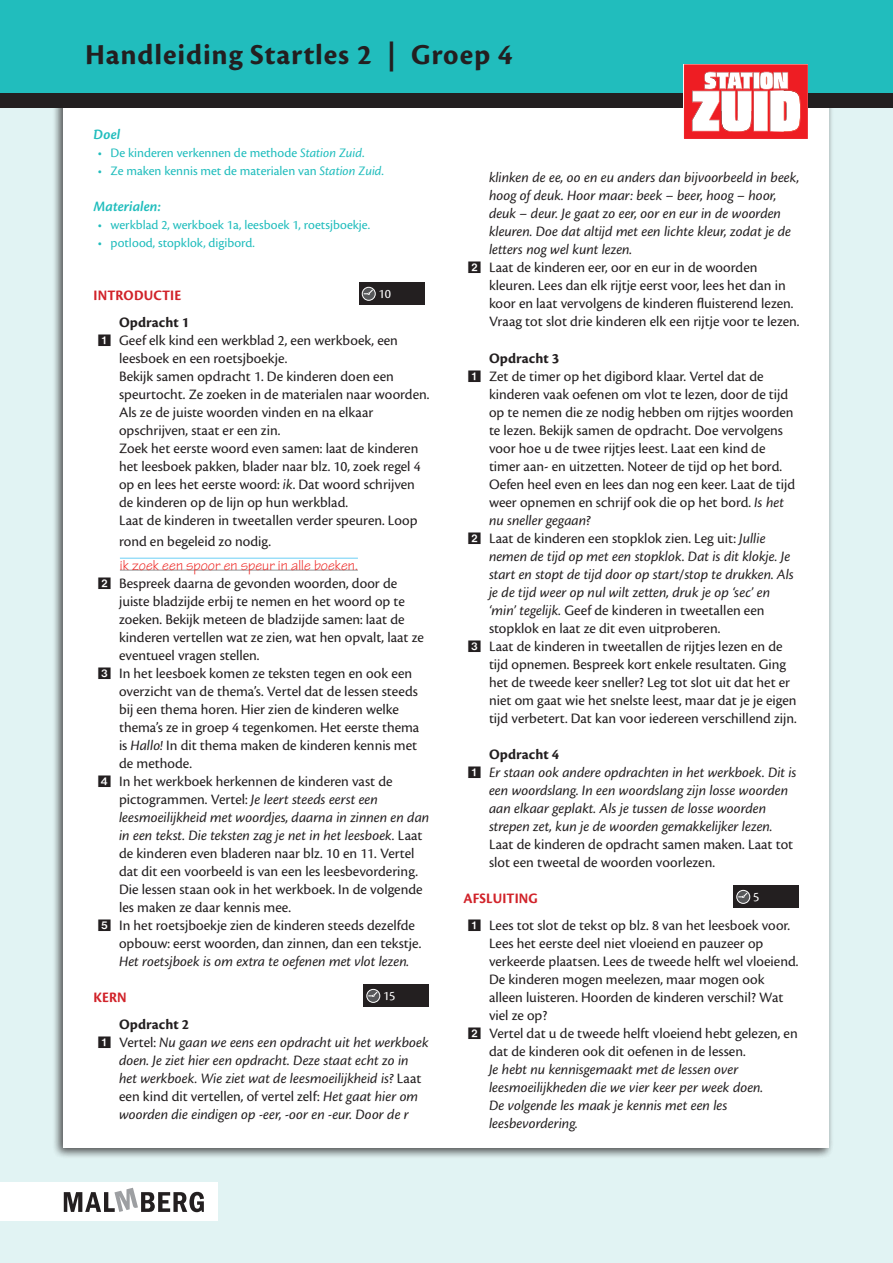
<style>
.page{position:relative;width:893px;height:1263px;background:#fff}
.page>*{position:absolute;margin:0;border:0;box-sizing:border-box;transform-origin:0 0}
.t1{font:700 30px "Cronos Pro";letter-spacing:.03em;color:#231f20}
.t2{font:15px/18px "Cronos Pro";color:#231f20}
.t3{font:italic 15px/18px "Cronos Pro";color:#231f20}
.t4{font:15px "Tekton Pro";letter-spacing:.01em;color:#ee2926}
.t5{font:700 15px "Cronos Pro";letter-spacing:.005em;color:#231f20}
.t6{font:700 15px "Cronos Pro";letter-spacing:.01em;color:#d1232a;scale:.95 1}
.t7{font:italic 600 15px "Cronos Pro";color:#21bdbd}
.t8{font:13.5px "Cronos Pro";color:#21bdbd}
.t9{font:13.5px "Cronos Pro";color:#fff}
.s1{font-style:italic}
.s2{font-weight:700;font-style:normal}
.s3{font-style:normal}
</style>
<div class="page">
<div style="left:0;top:106px;width:893px;height:1157px;background:#e1f3f3"></div>
<div style="left:52px;top:58px;width:782px;height:1101px;background:#231f20;opacity:.5"></div>
<div style="left:64px;top:64px;width:765px;height:1084px;background:#fff"></div>
<div style="left:0;top:0;width:893px;height:98px;background:#21bdbd"></div>
<div style="left:0;top:94px;width:893px;height:14px;background:#231f20"></div>
<hr style="left:808px;top:64px;width:1px;height:74px;background:#470000">
<svg style="left:684px;top:64px;width:124px;height:74px"></svg>
<div style="left:0;top:1182px;width:217px;height:39px;background:#fff"></div>
<hr style="left:120px;top:570px;width:238px;height:1px;background:#939598">
<div style="left:359px;top:283px;width:65px;height:22px;background:#231f20"></div>
<svg style="left:362px;top:287px;width:13px;height:13px"></svg>
<div style="left:362px;top:287px;width:14px;height:14px;border:1px solid #fff;border-radius:50%"></div>
<svg style="left:364px;top:289px;width:10px;height:6px"></svg>
<hr style="left:120px;top:558px;width:238px;height:1px;background:#6bcff6">
<div style="left:364px;top:985px;width:65px;height:22px;background:#231f20"></div>
<svg style="left:367px;top:989px;width:13px;height:13px"></svg>
<div style="left:366px;top:989px;width:14px;height:14px;border:1px solid #fff;border-radius:50%"></div>
<svg style="left:369px;top:991px;width:9px;height:6px"></svg>
<div style="left:733px;top:886px;width:66px;height:22px;background:#231f20"></div>
<svg style="left:737px;top:890px;width:13px;height:13px"></svg>
<div style="left:736px;top:890px;width:14px;height:14px;border:1px solid #fff;border-radius:50%"></div>
<svg style="left:739px;top:892px;width:9px;height:6px"></svg>
<svg style="left:64px;top:1188px;width:140px;height:24px"></svg>
<h1 class="t1" style="left:85px;top:38px;width:429px">Handleiding Startles 2 | Groep 4</h1>
<p class="t7" style="left:94px;top:126px;width:28px">Doel</p>
<p class="t8" style="left:98px;top:145px;width:268px">• De kinderen verkennen de methode <span class="s1">Station Zuid</span>.</p>
<p class="t8" style="left:98px;top:163px;width:288px">• Ze maken kennis met de materialen van <span class="s1">Station Zuid</span>.</p>
<p class="t7" style="left:94px;top:198px;width:69px">Materialen:</p>
<p class="t8" style="left:98px;top:217px;width:274px">• werkblad 2, werkboek 1a, leesboek 1, roetsjboekje.</p>
<p class="t8" style="left:98px;top:235px;width:158px">• potlood, stopklok, digibord.</p>
<p class="t6" style="left:94px;top:287px;width:94px">Introductie</p>
<p class="t9" style="left:378px;top:286px;width:14px">10</p>
<p class="t5" style="left:119px;top:314px;width:72px">Opdracht 1</p>
<p class="t2" style="left:119px;top:332px;width:312px">Geef elk kind een werkblad 2, een werkboek, een leesboek en een roetsjboekje.<br>Bekijk samen opdracht 1. De kinderen doen een speurtocht. Ze zoeken in de materialen naar woorden.<br>Als ze de juiste woorden vinden en na elkaar opschrijven, staat er een zin.<br>Zoek het eerste woord even samen: laat de kinderen het leesboek pakken, blader naar blz. 10, zoek regel 4 op en lees het eerste woord: <span class="s1">ik</span>. Dat woord schrijven de kinderen op de lijn op hun werkblad.<br>Laat de kinderen in tweetallen verder speuren. Loop</p>
<p class="t2" style="left:119px;top:533px;width:154px">rond en begeleid zo nodig.</p>
<p class="t4" style="left:120px;top:557px;width:239px">ik zoek een spoor en speur in alle boeken.</p>
<p class="t2" style="left:119px;top:575px;width:306px">Bespreek daarna de gevonden woorden, door de juiste bladzijde erbij te nemen en het woord op te zoeken. Bekijk meteen de bladzijde samen: laat de kinderen vertellen wat ze zien, wat hen opvalt, laat ze eventueel vragen stellen.</p>
<p class="t2" style="left:119px;top:665px;width:302px;text-indent:-21px">✓ In het leesboek komen ze teksten tegen en ook een overzicht van de thema’s. Vertel dat de lessen steeds bij een thema horen. Hier zien de kinderen welke thema’s ze in groep 4 tegenkomen. Het eerste thema is <span class="s1">Hallo!</span> In dit thema maken de kinderen kennis met de methode.</p>
<p class="t2" style="left:119px;top:773px;width:312px;text-indent:-21px">✔ In het werkboek herkennen de kinderen vast de pictogrammen. Vertel: <span class="s1">Je leert steeds eerst een leesmoeilijkheid met woordjes, daarna in zinnen en dan in een tekst. Die teksten zag je net in het leesboek.</span> Laat de kinderen even bladeren naar blz. 10 en 11. Vertel dat dit een voorbeeld is van een les leesbevordering.<br>Die lessen staan ook in het werkboek. In de volgende les maken ze daar kennis mee.<br>In het roetsjboekje zien de kinderen steeds dezelfde opbouw: eerst woorden, dan zinnen, dan een tekstje.</p>
<p class="t3" style="left:119px;top:953px;width:292px">Het roetsjboek is om extra te oefenen met vlot lezen.</p>
<p class="t6" style="left:94px;top:989px;width:36px">Kern</p>
<p class="t9" style="left:383px;top:988px;width:14px">15</p>
<p class="t3" style="left:119px;top:1016px;width:311px"><span class="s2">Opdracht 2<br></span><span class="s3">Vertel:</span> Nu gaan we eens een opdracht uit het werkboek doen. Je ziet hier een opdracht. Deze staat echt zo in het werkboek. Wie ziet wat de leesmoeilijkheid is? <span class="s3">Laat een kind dit vertellen, of vertel zelf:</span> Het gaat hier om woorden die eindigen op -eer, -oor en -eur. Door de r</p>
<p class="t3" style="left:489px;top:168px;width:312px">klinken de ee, oo en eu anders dan bijvoorbeeld in beek, hoog of deuk. Hoor maar: beek – beer, hoog – hoor, deuk – deur. Je gaat zo eer, oor en eur in de woorden kleuren. Doe dat altijd met een lichte kleur, zodat je de letters nog wel kunt lezen.</p>
<p class="t2" style="left:489px;top:258px;width:312px">Laat de kinderen eer, oor en eur in de woorden kleuren. Lees dan elk rijtje eerst voor, lees het dan in koor en laat vervolgens de kinderen fluisterend lezen.<br>Vraag tot slot drie kinderen elk een rijtje voor te lezen.</p>
<p class="t5" style="left:489px;top:350px;width:72px">Opdracht 3</p>
<p class="t2" style="left:489px;top:368px;width:308px">Zet de timer op het digibord klaar. Vertel dat de kinderen vaak oefenen om vlot te lezen, door de tijd op te nemen die ze nodig hebben om rijtjes woorden te lezen. Bekijk samen de opdracht. Doe vervolgens voor hoe u de twee rijtjes leest. Laat een kind de timer aan- en uitzetten. Noteer de tijd op het bord.<br>Oefen heel even en lees dan nog een keer. Laat de tijd weer opnemen en schrijf ook die op het bord. <span class="s1">Is het nu sneller gegaan?<br></span>Laat de kinderen een stopklok zien. Leg uit: <span class="s1">Jullie nemen de tijd op met een stopklok. Dat is dit klokje. Je start en stopt de tijd door op start/stop te drukken. Als je de tijd weer op nul wilt zetten, druk je op ‘sec’ en ‘min’ tegelijk.</span> Geef de kinderen in tweetallen een stopklok en laat ze dit even uitproberen.</p>
<p class="t2" style="left:489px;top:638px;width:309px;text-indent:-21px">✓ Laat de kinderen in tweetallen de rijtjes lezen en de tijd opnemen. Bespreek kort enkele resultaten. Ging het de tweede keer sneller? Leg tot slot uit dat het er niet om gaat wie het snelste leest, maar dat je je eigen tijd verbetert. Dat kan voor iedereen verschillend zijn.</p>
<p class="t5" style="left:489px;top:746px;width:72px">Opdracht 4</p>
<p class="t3" style="left:489px;top:764px;width:309px">Er staan ook andere opdrachten in het werkboek. Dit is een woordslang. In een woordslang zijn losse woorden aan elkaar geplakt. Als je tussen de losse woorden strepen zet, kun je de woorden gemakkelijker lezen.</p>
<p class="t2" style="left:489px;top:836px;width:306px">Laat de kinderen de opdracht samen maken. Laat tot slot een tweetal de woorden voorlezen.</p>
<p class="t6" style="left:464px;top:890px;width:80px">Afsluiting</p>
<p class="t9" style="left:753px;top:889px;width:8px">5</p>
<p class="t2" style="left:489px;top:917px;width:311px">Lees tot slot de tekst op blz. 8 van het leesboek voor.<br>Lees het eerste deel niet vloeiend en pauzeer op verkeerde plaatsen. Lees de tweede helft wel vloeiend.<br>De kinderen mogen meelezen, maar mogen ook alleen luisteren. Hoorden de kinderen verschil? Wat viel ze op?<br>Vertel dat u de tweede helft vloeiend hebt gelezen, en dat de kinderen ook dit oefenen in de lessen.</p>
<p class="t3" style="left:489px;top:1061px;width:276px">Je hebt nu kennisgemaakt met de lessen over leesmoeilijkheden die we vier keer per week doen.<br>De volgende les maak je kennis met een les leesbevordering.</p>
</div>
